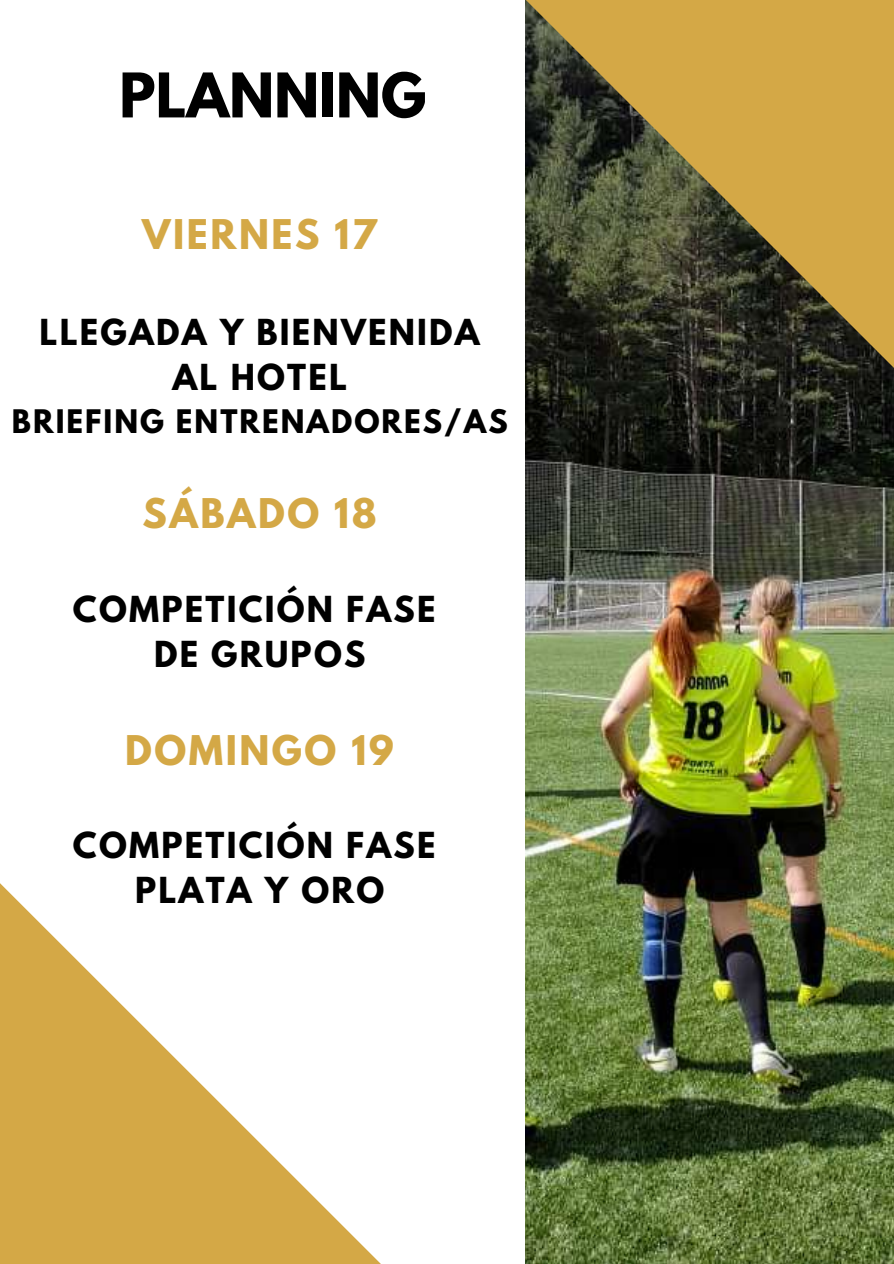
<style>
.page{position:relative;width:894px;height:1264px;background:#fff}
.page>*{position:absolute;margin:0;border:0;box-sizing:border-box;transform-origin:0 0}
.t1{font:700 54.45px "League Spartan";color:#000}
.t2{font:700 36.3px "League Spartan";letter-spacing:.07em;color:#d4a846}
.t3{font:700 31.8px/45px "League Spartan";letter-spacing:.07em;color:#000;text-align:center}
.t4{font:700 28.8px "League Spartan";letter-spacing:.07em;color:#000}
</style>
<div class="page">
<svg style="left:0;top:883px;width:380px;height:380px"></svg>
<img style="left:525px;top:510px;width:368px;height:753px">
<svg style="left:525px;top:0;width:368px;height:510px"></svg>
<h1 class="t1" style="left:119px;top:68px;width:308px">PLANNING</h1>
<p class="t2" style="left:142px;top:216px;width:236px">VIERNES 17</p>
<p class="t3" style="left:40px;top:313px;width:441px">LLEGADA Y BIENVENIDA<br>AL HOTEL</p>
<p class="t4" style="left:12px;top:406px;width:497px">BRIEFING ENTRENADORES/AS</p>
<p class="t2" style="left:142px;top:495px;width:235px">SÁBADO 18</p>
<p class="t3" style="left:73px;top:590px;width:364px">COMPETICIÓN FASE<br>DE GRUPOS</p>
<p class="t2" style="left:125px;top:732px;width:270px">DOMINGO 19</p>
<p class="t3" style="left:73px;top:827px;width:364px">COMPETICIÓN FASE<br>PLATA Y ORO</p>
</div>
